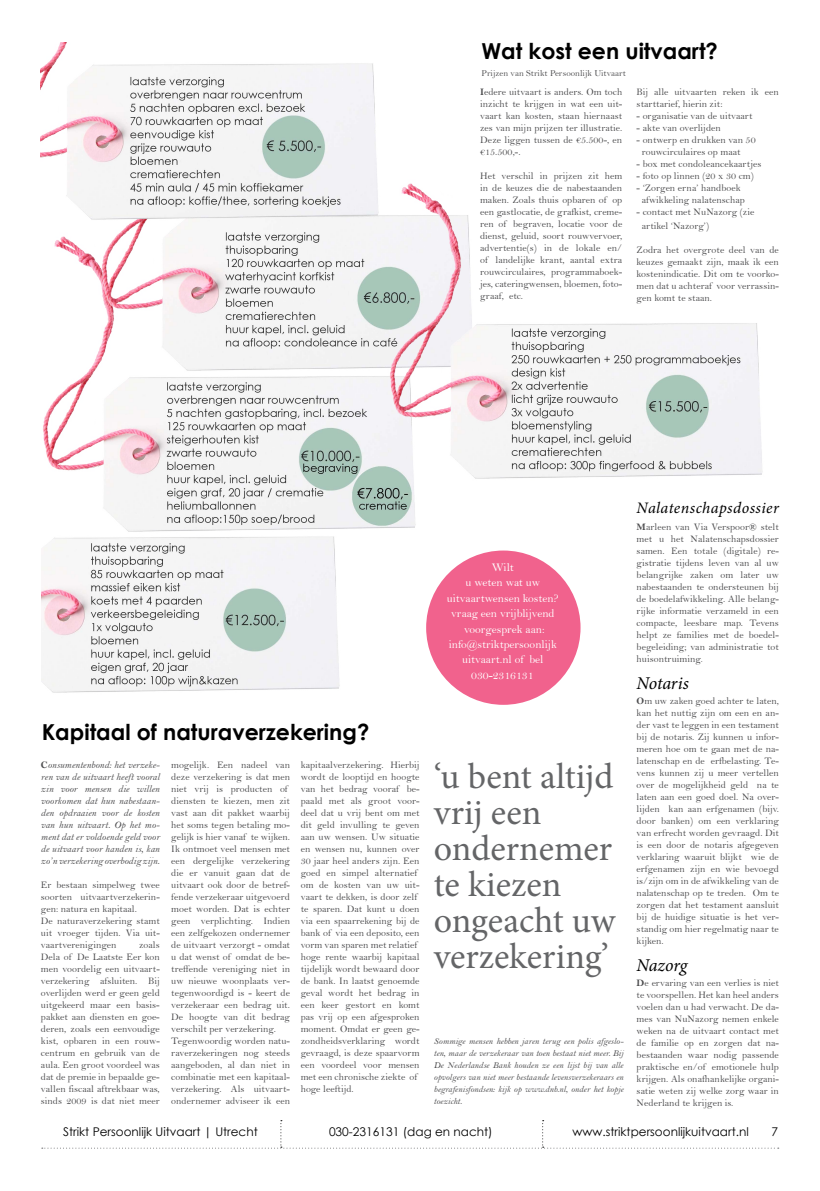
<style>
.page{position:relative;width:820px;height:1191px;background:#fff}
.page>*{position:absolute;margin:0;border:0;box-sizing:border-box;transform-origin:0 0}
.t1{font:36px/36px "Minion Pro";color:#646567}
.t2{font:700 22px "Century Gothic";color:#000}
.t3{font:italic 18px "Minion Pro";letter-spacing:-.01em;color:#000}
.t4{font:italic 16px "Minion Pro";letter-spacing:.025em;color:#000}
.t5{font:12px "Century Gothic";color:#000}
.t6{font:11.7px/15.4px "Bell";color:#fff;text-align:center}
.t7{font:10px/12px "Bell";letter-spacing:.005em;color:#4b4b4d;text-align:justify}
.t8{font:10px/12px "Bell MT Italic";letter-spacing:.005em;color:#4b4b4d;text-align:justify}
.t9{font:9px/12px "Bell MT Italic";letter-spacing:.005em;color:#4b4b4d;text-align:justify}
.t10{font:9px "Bell";letter-spacing:.005em;color:#4b4b4d}
.s1{font-family:"Bell MT Bold"}
.s2{font-size:9px}
</style>
<div class="page">
<div style="left:426px;top:550px;width:154px;height:155px;background:#f1628d;border-radius:50%"></div>
<svg style="left:42px;top:1120px;width:736px;height:28px"></svg>
<img style="left:41px;top:551px;width:299px;height:142px">
<img style="left:43px;top:390px;width:373px;height:161px">
<img style="left:54px;top:238px;width:280px;height:152px">
<img style="left:41px;top:43px;width:336px;height:195px">
<img style="left:334px;top:177px;width:429px;height:321px">
<h2 class="t2" style="left:481px;top:37px;width:238px">Wat kost een uitvaart?</h2>
<p class="t10" style="left:481px;top:68px;width:146px">Prijzen van Strikt Persoonlijk Uitvaart</p>
<p class="t7" style="left:480px;top:85px;width:144px"><span class="s1">I</span>edere uitvaart is anders. Om toch inzicht te krijgen in wat een uit&shy;vaart kan kosten, staan hiernaast zes van mijn prijzen ter illustratie.<br>Deze liggen tussen de €5.500-, en €15.500,-.</p>
<p class="t7" style="left:480px;top:169px;width:144px">Het verschil in prijzen zit hem in de keuzes die de nabestaanden maken. Zoals thuis opbaren of op een gastlocatie, de grafkist, creme&shy;ren of begraven, locatie voor de dienst, geluid, soort rouwvervoer, advertentie(s) in de lokale en/ of landelijke krant, aantal extra rouwcirculaires, programmaboek&shy;jes, cateringwensen, bloemen, foto&shy;graaf, etc.</p>
<p class="t7" style="left:636px;top:86px;width:144px">Bij alle uitvaarten reken ik een starttarief, hierin zit:</p>
<p class="t7" style="left:636px;top:110px;width:117px">- organisatie van de uitvaart</p>
<p class="t7" style="left:636px;top:122px;width:86px">- akte van overlijden</p>
<p class="t7" style="left:641px;top:134px;width:115px;text-indent:-5px">- ontwerp en drukken van 50 rouwcirculaires op maat</p>
<p class="t7" style="left:636px;top:158px;width:126px">- box met condoleancekaartjes</p>
<p class="t7" style="left:636px;top:170px;width:119px">- foto op linnen (20 x 30 cm)</p>
<p class="t7" style="left:636px;top:182px;width:110px;text-align:center">- ‘Zorgen erna’ handboek afwikkeling nalatenschap</p>
<p class="t7" style="left:641px;top:205px;width:114px;line-height:14px;text-indent:-5px">- contact met NuNazorg (zie artikel ‘Nazorg’)</p>
<p class="t7" style="left:636px;top:244px;width:144px">Zodra het overgrote deel van de keuzes gemaakt zijn, maak ik een kostenindicatie. Dit om te voorko&shy;men dat u achteraf voor verrassin&shy;gen komt te staan.</p>
<p class="t6" style="left:447px;top:559px;width:113px">Wilt<br>u weten wat uw uitvaartwensen kosten? vraag een vrijblijvend voorgesprek aan: info@striktpersoonlijk uitvaart.nl of bel<br>030-2316131</p>
<h3 class="t4" style="left:636px;top:496px;width:144px">Nalatenschapsdossier</h3>
<p class="t7" style="left:636px;top:520px;width:144px"><span class="s1">M</span>arleen van Via Verspoor® stelt met u het Nalatenschapsdossier samen. Een totale (digitale) re&shy;gistratie tijdens leven van al uw belangrijke zaken om later uw nabestaanden te ondersteunen bij de boedelafwikkeling. Alle belang&shy;rijke informatie verzameld in een compacte, leesbare map. Tevens helpt ze families met de boedel&shy;begeleiding; van administratie tot huisontruiming<span class="s2">.</span></p>
<h3 class="t3" style="left:636px;top:671px;width:54px">Notaris</h3>
<p class="t7" style="left:636px;top:695px;width:144px"><span class="s1">O</span>m uw zaken goed achter te laten, kan het nuttig zijn om een en an&shy;der vast te leggen in een testament bij de notaris. Zij kunnen u infor&shy;meren hoe om te gaan met de na&shy;latenschap en de erfbelasting. Te&shy;vens kunnen zij u meer vertellen over de mogelijkheid geld na te laten aan een goed doel. Na over&shy;lijden kan aan erfgenamen (bijv. door banken) om een verklaring van erfrecht worden gevraagd. Dit is een door de notaris afgegeven verklaring waaruit blijkt wie de erfgenamen zijn en wie bevoegd is/zijn om in de afwikkeling van de nalatenschap op te treden. Om te zorgen dat het testament aansluit bij de huidige situatie is het ver&shy;standig om hier regelmatig naar te kijken.</p>
<h2 class="t2" style="left:42px;top:718px;width:329px">Kapitaal of naturaverzekering?</h2>
<p class="t7" style="left:300px;top:759px;width:120px;text-align:left">kapitaalverzekering. Hierbij wordt de looptijd en hoogte van het bedrag vooraf be&shy;paald met als groot voor&shy;deel dat u vrij bent om met dit geld invulling te geven aan uw wensen. Uw situatie en wensen nu, kunnen over<br>30 jaar heel anders zijn. Een goed en simpel alternatief om de kosten van uw uit&shy;vaart te dekken, is door zelf te sparen. Dat kunt u doen via een spaarrekening bij de bank of via een deposito, een vorm van sparen met relatief hoge rente waarbij kapitaal tijdelijk wordt bewaard door de bank. In laatst genoemde geval wordt het bedrag in een keer gestort en komt pas vrij op een afgesproken moment. Omdat er geen ge&shy;zondheidsverklaring wordt gevraagd, is deze spaarvorm een voordeel voor mensen met een chronische ziekte of hoge leeftijd.</p>
<p class="t7" style="left:171px;top:759px;width:120px;text-align:left">mogelijk. Een nadeel van deze verzekering is dat men niet vrij is producten of diensten te kiezen, men zit vast aan dit pakket waarbij het soms tegen betaling mo&shy;gelijk is hier vanaf te wijken.<br>Ik ontmoet veel mensen met een dergelijke verzekering die er vanuit gaan dat de uitvaart ook door de betref&shy;fende verzekeraar uitgevoerd moet worden. Dat is echter geen verplichting. Indien een zelfgekozen ondernemer de uitvaart verzorgt - omdat u dat wenst of omdat de be&shy;treffende vereniging niet in uw nieuwe woonplaats ver&shy;tegenwoordigd is - keert de verzekeraar een bedrag uit.<br>De hoogte van dit bedrag verschilt per verzekering.<br>Tegenwoordig worden natu&shy;raverzekeringen nog steeds aangeboden, al dan niet in combinatie met een kapitaal&shy;verzekering. Als uitvaart&shy;ondernemer adviseer ik een</p>
<p class="t5" style="left:63px;top:1124px;width:196px">Strikt Persoonlijk Uitvaart | Utrecht</p>
<p class="t5" style="left:329px;top:1124px;width:165px">030-2316131 (dag en nacht)</p>
<p class="t5" style="left:572px;top:1124px;width:178px">www.striktpersoonlijkuitvaart.nl</p>
<p class="t5" style="left:771px;top:1124px;width:8px">7</p>
<p class="t8" style="left:41px;top:759px;width:120px"><span class="s1">C</span>onsumentenbond: het verzeke&shy;ren van de uitvaart heeft vooral zin voor mensen die willen voorkomen dat hun nabestaan&shy;den opdraaien voor de kosten van hun uitvaart. Op het mo&shy;ment dat er voldoende geld voor de uitvaart voor handen is, kan zo’n verzekering overbodig zijn.</p>
<p class="t7" style="left:41px;top:879px;width:120px;text-align:left">Er bestaan simpelweg twee soorten uitvaartverzekerin&shy;gen: natura en kapitaal.<br>De naturaverzekering stamt uit vroeger tijden. Via uit&shy;vaartverenigingen</p>
<h1 class="t1" style="left:433px;top:758px;width:183px">‘u bent altijd vrij een ondernemer te kiezen ongeacht uw verzekering’</h1>
<p class="t7" style="left:41px;top:939px;width:120px;text-indent:98px">zoals Dela of De Laatste Eer kon men voordelig een uitvaart&shy;verzekering afsluiten. Bij overlijden werd er geen geld uitgekeerd maar een basis&shy;pakket aan diensten en goe&shy;deren, zoals een eenvoudige kist, opbaren in een rouw&shy;centrum en gebruik van de aula. Een groot voordeel was dat de premie in bepaalde ge&shy;vallen fiscaal aftrekbaar was, sinds 2009 is dat niet meer</p>
<h3 class="t3" style="left:636px;top:952px;width:52px">Nazorg</h3>
<p class="t7" style="left:636px;top:976px;width:144px"><span class="s1">D</span>e ervaring van een verlies is niet te voorspellen. Het kan heel anders voelen dan u had verwacht. De da&shy;mes van NuNazorg nemen enkele weken na de uitvaart contact met de familie op en zorgen dat na&shy;bestaanden waar nodig passende praktische en/of emotionele hulp krijgen. Als onafhankelijke organi&shy;satie weten zij welke zorg waar in Nederland te krijgen is.</p>
<p class="t9" style="left:433px;top:1035px;width:191px">Sommige mensen hebben jaren terug een polis afgeslo&shy;ten, maar de verzekeraar van toen bestaat niet meer. Bij De Nederlandse Bank houden ze een lijst bij van alle opvolgers van niet meer bestaande levensverzekeraars en begrafenisfondsen: kijk op www.dnb.nl, onder het kopje toezicht.</p>
</div>
